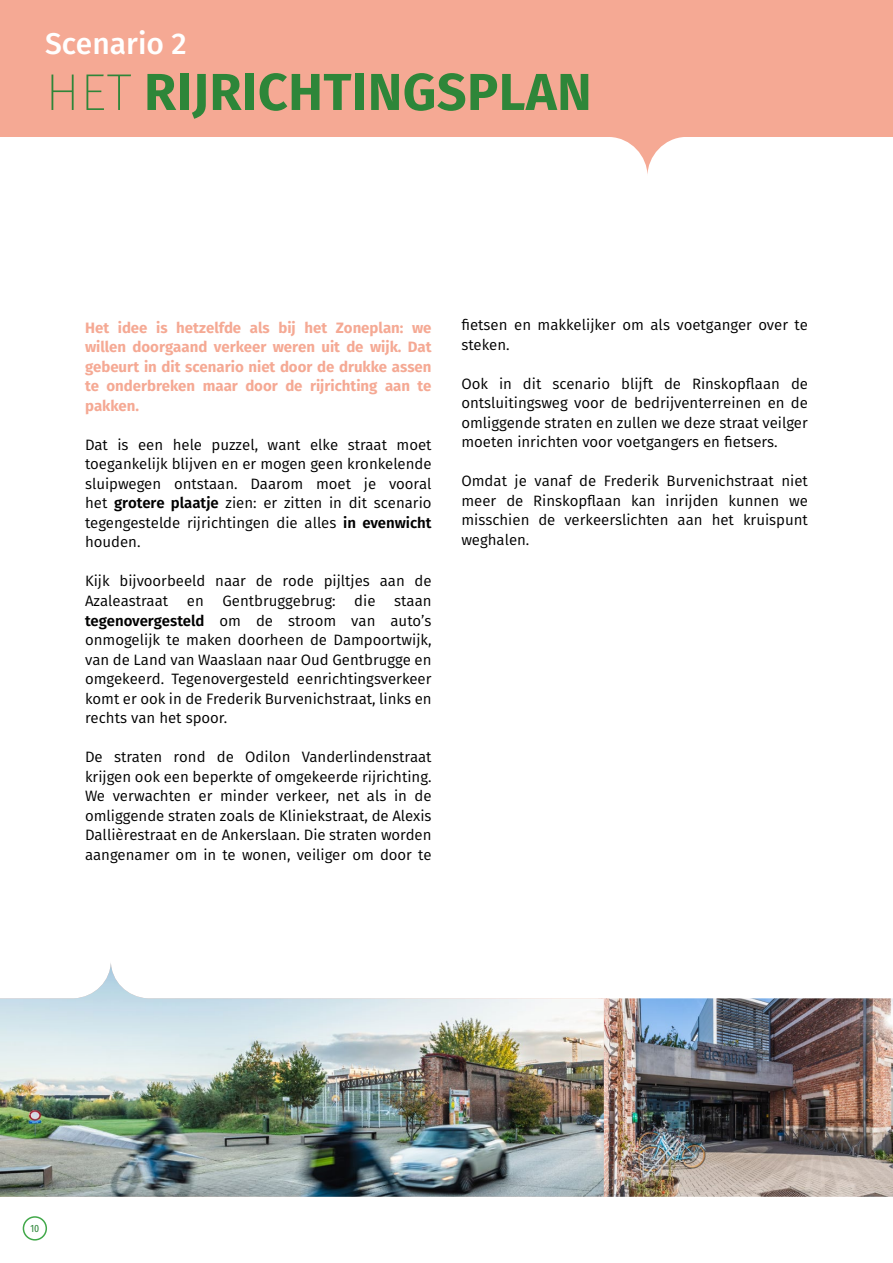
<style>
.page{position:relative;width:893px;height:1263px;background:#fff}
.page>*{position:absolute;margin:0;border:0;box-sizing:border-box;transform-origin:0 0}
.t1{font:700 52.05px "Fira Sans";letter-spacing:.01em;color:#2e8639}
.t2{font:500 30px "Fira Sans";color:#fff}
.t3{font:15px/19.5px "Fira Sans";color:#000;text-align:justify}
.t4{font:700 15px/19.5px "Fira Sans";color:#f5a994;text-align:justify}
.t5{font:10.5px "Fira Sans Compressed";color:#2e8639}
.s1{font-weight:200}
.s2{font-weight:600}
</style>
<div class="page">
<div style="left:0;top:0;width:893px;height:137px;background:#f5a994"></div>
<svg style="left:612px;top:137px;width:71px;height:37px"></svg>
<img style="left:604px;top:998px;width:289px;height:199px">
<img style="left:0;top:963px;width:604px;height:234px">
<div style="left:23px;top:1216px;width:24px;height:24px;border:2px solid #41a849;border-radius:50%"></div>
<h2 class="t2" style="left:45px;top:22px;width:143px">Scenario 2</h2>
<h1 class="t1" style="left:45px;top:55px;width:548px"><span class="s1">HET</span> RIJRICHTINGSPLAN</h1>
<p class="t4" style="left:85px;top:318px;width:348px">Het idee is hetzelfde als bij het Zoneplan: we willen doorgaand verkeer weren uit de wijk. Dat gebeurt in dit scenario niet door de drukke assen te onderbreken maar door de rijrichting aan te pakken.</p>
<p class="t3" style="left:85px;top:435px;width:348px">Dat is een hele puzzel, want elke straat moet toegankelijk blijven en er mogen geen kronkelende sluipwegen ontstaan. Daarom moet je vooral het <span class="s2">grotere plaatje</span> zien: er zitten in dit scenario tegengestelde rijrichtingen die alles <span class="s2">in evenwicht </span>houden.</p>
<p class="t3" style="left:85px;top:571px;width:348px">Kijk bijvoorbeeld naar de rode pijltjes aan de Azaleastraat en Gentbruggebrug: die staan <span class="s2">tegenovergesteld</span> om de stroom van auto’s onmogelijk te maken doorheen de Dampoortwijk, van de Land van Waaslaan naar Oud Gentbrugge en omgekeerd. Tegenovergesteld eenrichtingsverkeer komt er ook in de Frederik Burvenichstraat, links en rechts van het spoor.</p>
<p class="t3" style="left:85px;top:747px;width:348px">De straten rond de Odilon Vanderlindenstraat krijgen ook een beperkte of omgekeerde rijrichting.<br>We verwachten er minder verkeer, net als in de omliggende straten zoals de Kliniekstraat, de Alexis Dallièrestraat en de Ankerslaan. Die straten worden aangenamer om in te wonen, veiliger om door te</p>
<p class="t3" style="left:461px;top:315px;width:348px">fietsen en makkelijker om als voetganger over te steken.</p>
<p class="t3" style="left:461px;top:374px;width:348px">Ook in dit scenario blijft de Rinskopflaan de ontsluitingsweg voor de bedrijventerreinen en de omliggende straten en zullen we deze straat veilger moeten inrichten voor voetgangers en fietsers.</p>
<p class="t3" style="left:461px;top:471px;width:348px">Omdat je vanaf de Frederik Burvenichstraat niet meer de Rinskopflaan kan inrijden kunnen we misschien de verkeerslichten aan het kruispunt weghalen.</p>
<p class="t5" style="left:30px;top:1220px;width:10px">10</p>
</div>
